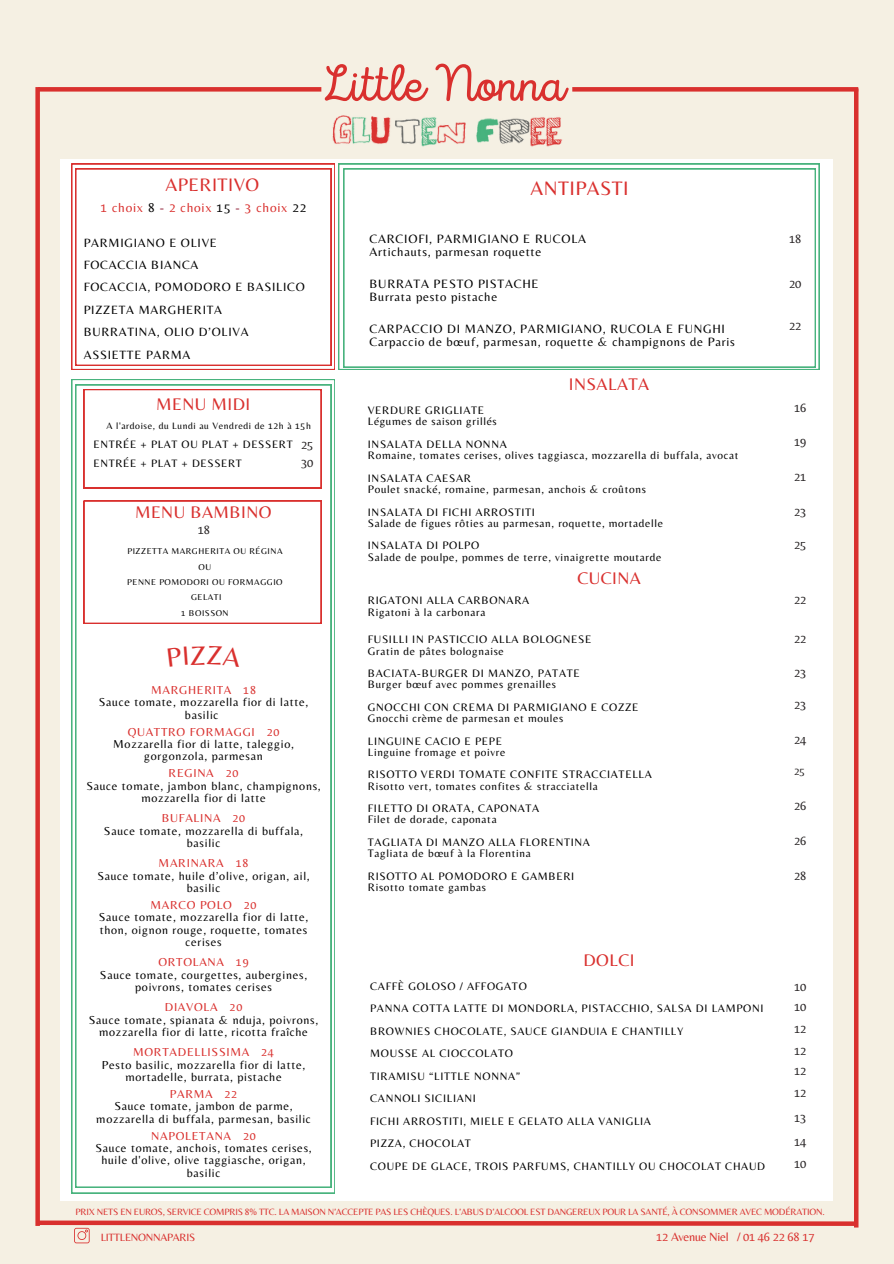
<style>
.page{position:relative;width:894px;height:1264px;background:#fff}
.page>*{position:absolute;margin:0;border:0;box-sizing:border-box;transform-origin:0 0}
.t1{font:52.2px "Intro Script";color:#d9302e}
.t2{font:20.25px "Belleza";letter-spacing:.025em;color:#d9302e}
.t3{font:18.75px "Belleza";letter-spacing:.025em;color:#d9302e}
.t4{font:17.55px "Belleza";letter-spacing:.025em;color:#d9302e}
.t5{font:13.2px "Belleza";letter-spacing:.06em;color:#d9302e}
.t6{font:12.6px/12.6px "Belleza";letter-spacing:.06em;color:#000}
.t7{font:12.45px/22.4px "Belleza";letter-spacing:.06em;color:#000}
.t8{font:12.45px/17.4px "Belleza";letter-spacing:-.02em;color:#231f20}
.t9{font:12.45px "Belleza";letter-spacing:-.02em;color:#d9302e}
.t10{font:12px/12.3px "Belleza";letter-spacing:.06em;color:#000;text-align:center}
.t11{font:12px "Belleza";letter-spacing:.06em;color:#d9302e}
.t12{font:11.25px/11.2px "Belleza";letter-spacing:.06em;color:#000}
.t13{font:11.1px/19.4px "Belleza";letter-spacing:.06em;color:#000}
.t14{font:10.95px "Belleza";letter-spacing:-.02em;color:#d9302e}
.t15{font:10.95px "Belleza";color:#231f20}
.t16{font:9.6px "Belleza";letter-spacing:.06em;color:#000}
.t17{font:9.45px "Belleza";letter-spacing:-.02em;color:#d9302e}
.t18{font:8.85px "Belleza";letter-spacing:.06em;color:#000}
.s1{color:#000}
.s2{color:#880e27}
</style>
<div class="page">
<div style="left:0;top:0;width:893px;height:1263px;background:#f5f0e3"></div>
<div style="left:38px;top:87px;width:283px;height:5px;background:#d9302e"></div>
<div style="left:35px;top:87px;width:5px;height:1138px;background:#d9302e"></div>
<div style="left:572px;top:87px;width:286px;height:5px;background:#d9302e"></div>
<div style="left:853px;top:88px;width:5px;height:1139px;background:#d9302e"></div>
<div style="left:60px;top:160px;width:773px;height:1040px;background:#fff"></div>
<svg style="left:71px;top:164px;width:264px;height:205px"></svg>
<svg style="left:338px;top:164px;width:480px;height:205px"></svg>
<svg style="left:71px;top:379px;width:264px;height:814px"></svg>
<svg style="left:75px;top:384px;width:256px;height:803px"></svg>
<svg style="left:35px;top:1218px;width:823px;height:25px"></svg>
<img style="left:332px;top:115px;width:230px;height:32px">
<svg style="left:84px;top:389px;width:237px;height:99px"></svg>
<svg style="left:84px;top:500px;width:237px;height:123px"></svg>
<svg style="left:168px;top:646px;width:73px;height:21px"></svg>
<h4 class="t1" style="left:321px;top:62px;width:244px">Little Nonna</h4>
<h1 class="t3" style="left:165px;top:174px;width:95px">APERITIVO</h1>
<h6 class="t5" style="left:100px;top:200px;width:207px">1 choix <span class="s1">8</span> <span class="s2">-</span> 2 choix <span class="s1">15</span> <span class="s2">-</span> 3 choix <span class="s1">22</span></h6>
<h5 class="t7" style="left:84px;top:231px;width:222px">PARMIGIANO E OLIVE<br>FOCACCIA BIANCA<br>FOCACCIA, POMODORO E BASILICO<br>PIZZETA MARGHERITA<br>BURRATINA, OLIO D’OLIVA<br>ASSIETTE PARMA</h5>
<h6 class="t4" style="left:156px;top:394px;width:96px">MENU MIDI</h6>
<p class="t16" style="left:107px;top:420px;width:206px">A l'ardoise, du Lundi au Vendredi de 12h à 15h</p>
<p class="t13" style="left:94px;top:434px;width:200px">ENTRÉE + PLAT OU PLAT + DESSERT<br>ENTRÉE + PLAT + DESSERT</p>
<h6 class="t4" style="left:135px;top:501px;width:138px">MENU BAMBINO</h6>
<h6 class="t18" style="left:127px;top:546px;width:156px">PIZZETTA MARGHERITA OU RÉGINA</h6>
<h6 class="t18" style="left:198px;top:561px;width:14px">OU</h6>
<h6 class="t18" style="left:127px;top:576px;width:157px">PENNE POMODORI OU FORMAGGIO</h6>
<h4 class="t18" style="left:191px;top:592px;width:32px">GELATI</h4>
<h6 class="t18" style="left:181px;top:607px;width:49px">1 BOISSON</h6>
<p class="t8" style="left:301px;top:436px;width:14px">25<br>30</p>
<h6 class="t8" style="left:198px;top:521px;width:14px">18</h6>
<p class="t11" style="left:151px;top:682px;width:106px">MARGHERITA 18</p>
<p class="t10" style="left:99px;top:696px;width:211px">Sauce tomate, mozzarella fior di latte, basilic</p>
<p class="t11" style="left:128px;top:724px;width:153px">QUATTRO FORMAGGI 20</p>
<p class="t10" style="left:113px;top:737px;width:182px">Mozzarella fior di latte, taleggio, gorgonzola, parmesan</p>
<p class="t11" style="left:169px;top:766px;width:71px">REGINA 20</p>
<p class="t10" style="left:86px;top:779px;width:236px">Sauce tomate, jambon blanc, champignons, mozzarella fior di latte</p>
<p class="t11" style="left:162px;top:811px;width:85px">BUFALINA 20</p>
<p class="t10" style="left:104px;top:824px;width:201px">Sauce tomate, mozzarella di buffala, basilic</p>
<p class="t11" style="left:159px;top:856px;width:91px">MARINARA 18</p>
<p class="t10" style="left:97px;top:869px;width:214px">Sauce tomate, huile d’olive, origan, ail, basilic</p>
<p class="t11" style="left:150px;top:897px;width:108px">MARCO POLO 20</p>
<p class="t10" style="left:99px;top:910px;width:211px">Sauce tomate, mozzarella fior di latte, thon, oignon rouge, roquette, tomates cerises</p>
<p class="t11" style="left:158px;top:955px;width:92px">ORTOLANA 19</p>
<p class="t10" style="left:100px;top:968px;width:209px">Sauce tomate, courgettes, aubergines, poivrons, tomates cerises</p>
<p class="t11" style="left:165px;top:1000px;width:79px">DIAVOLA 20</p>
<p class="t10" style="left:89px;top:1013px;width:231px">Sauce tomate, spianata &amp; nduja, poivrons, mozzarella fior di latte, ricotta fraîche</p>
<p class="t11" style="left:133px;top:1045px;width:142px">MORTADELLISSIMA 24</p>
<p class="t10" style="left:102px;top:1058px;width:205px">Pesto basilic, mozzarella fior di latte, mortadelle, burrata, pistache</p>
<p class="t11" style="left:170px;top:1086px;width:69px">PARMA 22</p>
<p class="t10" style="left:96px;top:1099px;width:216px">Sauce tomate, jambon de parme, mozzarella di buffala, parmesan, basilic</p>
<p class="t11" style="left:151px;top:1128px;width:106px">NAPOLETANA 20</p>
<p class="t10" style="left:95px;top:1141px;width:218px">Sauce tomate, anchois, tomates cerises, huile d'olive, olive taggiasche, origan, basilic</p>
<p class="t2" style="left:530px;top:176px;width:100px">ANTIPASTI</p>
<p class="t6" style="left:369px;top:232px;width:218px">CARCIOFI, PARMIGIANO E RUCOLA<br>Artichauts, parmesan roquette</p>
<p class="t6" style="left:369px;top:277px;width:171px">BURRATA PESTO PISTACHE<br>Burrata pesto pistache</p>
<p class="t6" style="left:369px;top:322px;width:367px">CARPACCIO DI MANZO, PARMIGIANO, RUCOLA E FUNGHI<br>Carpaccio de bœuf, parmesan, roquette &amp; champignons de Paris</p>
<p class="t4" style="left:568px;top:373px;width:82px">INSALATA</p>
<p class="t12" style="left:368px;top:404px;width:130px">VERDURE GRIGLIATE<br>Légumes de saison grillés</p>
<p class="t12" style="left:368px;top:438px;width:372px">INSALATA DELLA NONNA<br>Romaine, tomates cerises, olives taggiasca, mozzarella di buffala, avocat</p>
<p class="t12" style="left:368px;top:472px;width:279px">INSALATA CAESAR<br>Poulet snacké, romaine, parmesan, anchois &amp; croûtons</p>
<p class="t12" style="left:368px;top:506px;width:296px">INSALATA DI FICHI ARROSTITI<br>Salade de figues rôties au parmesan, roquette, mortadelle</p>
<p class="t12" style="left:368px;top:539px;width:295px">INSALATA DI POLPO<br>Salade de poulpe, pommes de terre, vinaigrette moutarde</p>
<p class="t12" style="left:368px;top:594px;width:163px;line-height:12.1px">RIGATONI ALLA CARBONARA<br>Rigatoni à la carbonara</p>
<p class="t12" style="left:368px;top:633px;width:225px">FUSILLI IN PASTICCIO ALLA BOLOGNESE<br>Gratin de pâtes bolognaise</p>
<p class="t12" style="left:368px;top:667px;width:213px">BACIATA-BURGER DI MANZO, PATATE<br>Burger bœuf avec pommes grenailles</p>
<p class="t12" style="left:368px;top:701px;width:272px">GNOCCHI CON CREMA DI PARMIGIANO E COZZE<br>Gnocchi crème de parmesan et moules</p>
<p class="t12" style="left:368px;top:735px;width:139px">LINGUINE CACIO E PEPE<br>Linguine fromage et poivre</p>
<p class="t12" style="left:368px;top:768px;width:285px">RISOTTO VERDI TOMATE CONFITE STRACCIATELLA<br>Risotto vert, tomates confites &amp; stracciatella</p>
<p class="t12" style="left:368px;top:802px;width:173px">FILETTO DI ORATA, CAPONATA<br>Filet de dorade, caponata</p>
<p class="t12" style="left:368px;top:836px;width:223px">TAGLIATA DI MANZO ALLA FLORENTINA<br>Tagliata de bœuf à la Florentina</p>
<p class="t12" style="left:368px;top:870px;width:208px">RISOTTO AL POMODORO E GAMBERI<br>Risotto tomate gambas</p>
<h6 class="t4" style="left:577px;top:568px;width:65px">CUCINA</h6>
<h6 class="t4" style="left:583px;top:950px;width:53px">DOLCI</h6>
<p class="t12" style="left:370px;top:974px;width:396px;line-height:22.5px">CAFFÈ GOLOSO / AFFOGATO<br>PANNA COTTA LATTE DI MONDORLA, PISTACCHIO, SALSA DI LAMPONI BROWNIES CHOCOLATE, SAUCE GIANDUIA E CHANTILLY<br>MOUSSE AL CIOCCOLATO<br>TIRAMISU “LITTLE NONNA”<br>CANNOLI SICILIANI<br>FICHI ARROSTITI, MIELE E GELATO ALLA VANIGLIA<br>PIZZA, CHOCOLAT<br>COUPE DE GLACE, TROIS PARFUMS, CHANTILLY OU CHOCOLAT CHAUD</p>
<p class="t8" style="left:788px;top:229px;width:14px">18</p>
<p class="t8" style="left:788px;top:275px;width:14px">20</p>
<h3 class="t8" style="left:788px;top:317px;width:14px">22</h3>
<h6 class="t8" style="left:793px;top:398px;width:14px">16</h6>
<h6 class="t8" style="left:793px;top:433px;width:14px">19</h6>
<p class="t8" style="left:793px;top:468px;width:14px">21</p>
<p class="t8" style="left:793px;top:503px;width:14px">23</p>
<p class="t8" style="left:793px;top:535px;width:14px">25</p>
<h4 class="t8" style="left:793px;top:591px;width:14px">22</h4>
<h6 class="t8" style="left:793px;top:629px;width:14px">22</h6>
<p class="t8" style="left:793px;top:664px;width:14px">23</p>
<h4 class="t8" style="left:793px;top:696px;width:14px">23</h4>
<p class="t8" style="left:793px;top:731px;width:14px">24</p>
<p class="t15" style="left:793px;top:765px;width:12px">25</p>
<p class="t8" style="left:793px;top:797px;width:14px">26</p>
<p class="t8" style="left:793px;top:831px;width:14px">26</p>
<p class="t8" style="left:793px;top:866px;width:14px">28</p>
<h6 class="t8" style="left:793px;top:977px;width:14px">10</h6>
<h6 class="t8" style="left:793px;top:997px;width:14px">10</h6>
<h6 class="t8" style="left:793px;top:1020px;width:14px">12</h6>
<h6 class="t8" style="left:793px;top:1042px;width:14px">12</h6>
<h6 class="t8" style="left:793px;top:1062px;width:14px">12</h6>
<h6 class="t8" style="left:793px;top:1084px;width:14px">12</h6>
<h6 class="t8" style="left:793px;top:1108px;width:14px">13</h6>
<p class="t8" style="left:793px;top:1132px;width:14px">14</p>
<p class="t8" style="left:793px;top:1154px;width:14px">10</p>
<p class="t17" style="left:76px;top:1206px;width:750px">PRIX NETS EN EUROS, SERVICE COMPRIS 8% TTC. LA MAISON N’ACCEPTE PAS LES CHÈQUES. L’ABUS D’ALCOOL EST DANGEREUX POUR LA SANTÉ, À CONSOMMER AVEC MODÉRATION.</p>
<h4 class="t14" style="left:101px;top:1230px;width:96px">LITTLENONNAPARIS</h4>
<h2 class="t9" style="left:656px;top:1228px;width:160px">12 Avenue Niel / 01 46 22 68 17</h2>
</div>
